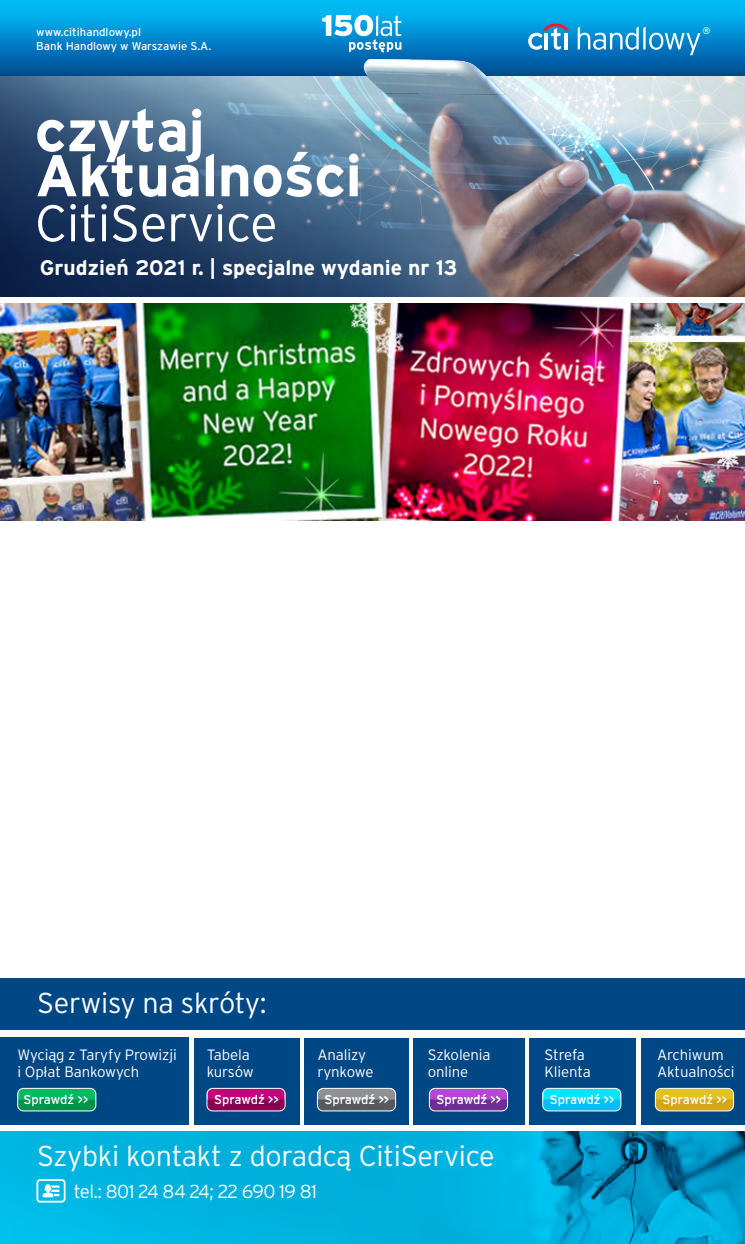
<style>
.page{position:relative;width:745px;height:1244px;background:#fff}
.page>*{position:absolute;margin:0;border:0;box-sizing:border-box;transform-origin:0 0}
.main_txt{font:700 58.75px/45px "Interstate Pl";letter-spacing:-.01em;color:#fff}
.main_txt-2{font:300 51.25px "Interstate Pl";letter-spacing:-.01em;color:#fff}
.main_txt-3{font:300 28.75px "Interstate Pl";letter-spacing:-.01em;color:#fff}
.t1{font:700 21.12px "Interstate Pl";color:#fff}
.main_txt-4{font:300 18.75px "Interstate Pl";letter-spacing:-.03em;color:#fff}
.main_txt-5{font:300 15px/17.1px "Interstate Pl";letter-spacing:-.01em;color:#fff}
.main_txt-6{font:12.75px "Interstate Pl";color:#fff}
.t2{font:11.38px/13.6px "Interstate Pl";color:#fff}
.t3{font:9.5px "Interstate Pl";color:#fff}
</style>
<div class="page">
<img style="left:0;top:75px;width:55px;height:221px">
<div style="left:0;top:0;width:744px;height:75px;background:linear-gradient(to bottom,#00c6ff,#004c98)"></div>
<svg style="left:577px;top:27px;width:123px;height:27px;background:#3aa0d5"></svg>
<svg style="left:528px;top:23px;width:41px;height:27px"></svg>
<svg style="left:563px;top:33px;width:4px;height:16px"></svg>
<svg style="left:322px;top:15px;width:79px;height:38px"></svg>
<img style="left:55px;top:54px;width:689px;height:243px">
<img style="left:0;top:1132px;width:744px;height:112px">
<svg style="left:36px;top:1179px;width:30px;height:23px"></svg>
<div style="left:0;top:978px;width:744px;height:52px;background:#004785"></div>
<div style="left:413px;top:1038px;width:111px;height:86px;background:#004785"></div>
<div style="left:429px;top:1088px;width:78px;height:23px;background:#6f2c91;border-radius:6px"></div>
<div style="left:428px;top:1088px;width:79px;height:23px;border:1px solid #fff;border-radius:6px"></div>
<svg style="left:429px;top:1089px;width:78px;height:10px"></svg>
<div style="left:304px;top:1038px;width:104px;height:86px;background:#004785"></div>
<div style="left:317px;top:1088px;width:78px;height:23px;background:#58595b;border-radius:6px"></div>
<div style="left:317px;top:1088px;width:79px;height:23px;border:1px solid #fff;border-radius:6px"></div>
<svg style="left:317px;top:1089px;width:78px;height:10px"></svg>
<div style="left:193px;top:1038px;width:106px;height:86px;background:#004785"></div>
<div style="left:207px;top:1088px;width:78px;height:23px;background:#870051;border-radius:6px"></div>
<div style="left:206px;top:1088px;width:79px;height:23px;border:1px solid #fff;border-radius:6px"></div>
<svg style="left:207px;top:1089px;width:78px;height:10px"></svg>
<div style="left:0;top:1037px;width:188px;height:87px;background:#004785"></div>
<div style="left:18px;top:1088px;width:78px;height:23px;background:#009448;border-radius:6px"></div>
<div style="left:17px;top:1088px;width:79px;height:23px;border:1px solid #fff;border-radius:6px"></div>
<svg style="left:18px;top:1089px;width:78px;height:10px"></svg>
<div style="left:529px;top:1038px;width:106px;height:86px;background:#004785"></div>
<div style="left:542px;top:1088px;width:78px;height:23px;background:#00bdf2;border-radius:6px"></div>
<div style="left:542px;top:1088px;width:79px;height:23px;border:1px solid #fff;border-radius:6px"></div>
<svg style="left:542px;top:1089px;width:78px;height:10px"></svg>
<div style="left:640px;top:1038px;width:104px;height:86px;background:#004785"></div>
<div style="left:655px;top:1088px;width:78px;height:23px;background:#d5a619;border-radius:6px"></div>
<div style="left:654px;top:1088px;width:79px;height:23px;border:1px solid #fff;border-radius:6px"></div>
<svg style="left:655px;top:1089px;width:78px;height:10px"></svg>
<img style="left:0;top:304px;width:744px;height:216px">
<p class="t2" style="left:36px;top:25px;width:176px">www.citihandlowy.pl<br>Bank Handlowy w Warszawie S.A.</p>
<p class="t3" style="left:702px;top:25px;width:9px">®</p>
<p class="main_txt" style="left:35px;top:108px;width:328px">czytaj<br>Aktualności</p>
<p class="main_txt-2" style="left:35px;top:194px;width:244px">CitiService</p>
<p class="t1" style="left:40px;top:255px;width:419px">Grudzień 2021 r. | specjalne wydanie nr 13</p>
<p class="main_txt-3" style="left:37px;top:987px;width:231px">Serwisy na skróty:</p>
<p class="main_txt-5" style="left:18px;top:1046px;width:160px">Wyciąg z Taryfy Prowizji i Opłat Bankowych</p>
<p class="main_txt-6" style="left:24px;top:1092px;width:66px">Sprawdź &gt;&gt;</p>
<p class="main_txt-5" style="left:207px;top:1046px;width:48px">Tabela kursów</p>
<p class="main_txt-6" style="left:214px;top:1092px;width:66px">Sprawdź &gt;&gt;</p>
<p class="main_txt-5" style="left:317px;top:1046px;width:57px">Analizy rynkowe</p>
<p class="main_txt-6" style="left:324px;top:1092px;width:66px">Sprawdź &gt;&gt;</p>
<p class="main_txt-5" style="left:427px;top:1046px;width:64px">Szkolenia online</p>
<p class="main_txt-6" style="left:436px;top:1092px;width:66px">Sprawdź &gt;&gt;</p>
<p class="main_txt-3" style="left:37px;top:1139px;width:459px">Szybki kontakt z doradcą CitiService</p>
<p class="main_txt-4" style="left:74px;top:1181px;width:244px">tel.: 801 24 84 24; 22 690 19 81</p>
<p class="main_txt-5" style="left:544px;top:1046px;width:48px">Strefa<br>Klienta</p>
<p class="main_txt-6" style="left:549px;top:1092px;width:66px">Sprawdź &gt;&gt;</p>
<p class="main_txt-5" style="left:656px;top:1046px;width:79px">Archiwum<br>Aktualności</p>
<p class="main_txt-6" style="left:662px;top:1092px;width:66px">Sprawdź &gt;&gt;</p>
</div>
